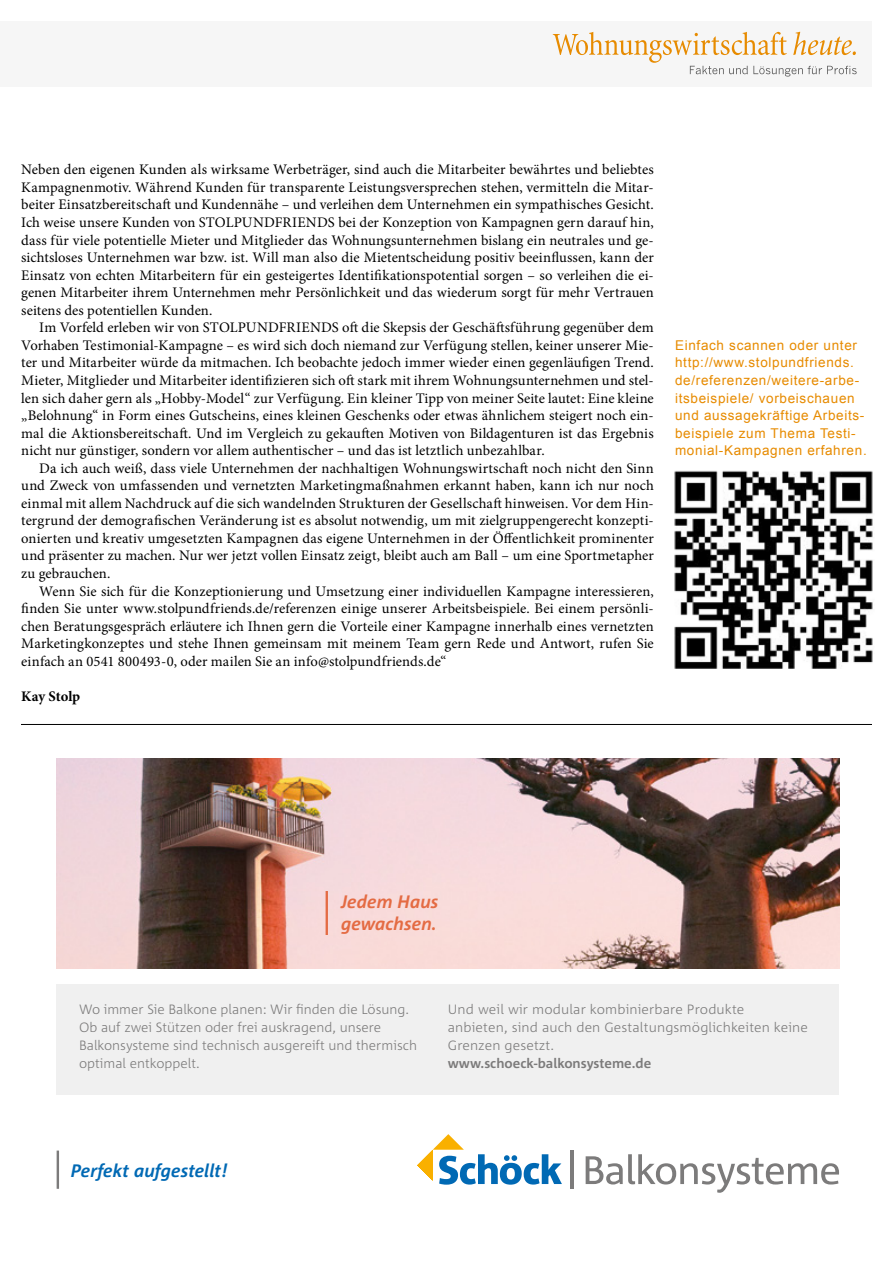
<style>
.page{position:relative;width:893px;height:1263px;background:#fff}
.page>*{position:absolute;margin:0;border:0;box-sizing:border-box;transform-origin:0 0}
.t1{font:italic 700 18px "Corpid E1 s";color:#0069b4}
.t2{font:italic 700 18px/22.5px "Corpid E1 s";color:#e46b43}
.Fliesstext{font:14.7px/17.5px "Minion Pro";letter-spacing:.005em;color:#000;text-align:justify}
.Fließtext_erste_Zeil{font:14.7px/17.5px "Minion Pro";letter-spacing:.005em;color:#000;text-align:justify}
.AUTOR{font:700 14.7px "Minion Pro";letter-spacing:-.005em;color:#000}
.t3{font:300 13.5px/18px "Corpid E1 s";color:#7c7b7b}
.Info{font:13.5px/17.5px "Arial";letter-spacing:.05em;color:#e78b00}
.s1{font-weight:700}
</style>
<div class="page">
<div style="left:0;top:21px;width:872px;height:66px;background:#f6f6f6"></div>
<svg style="left:553px;top:32px;width:304px;height:45px"></svg>
<img style="left:674px;top:470px;width:199px;height:198px">
<img style="left:57px;top:758px;width:782px;height:210px">
<div style="left:57px;top:984px;width:782px;height:110px;background:#f0f0f0"></div>
<svg style="left:417px;top:1134px;width:145px;height:51px"></svg>
<hr style="left:571px;top:1150px;width:3px;height:39px;background:#7c7b7b">
<svg style="left:586px;top:1154px;width:253px;height:39px"></svg>
<hr style="left:57px;top:1150px;width:2px;height:39px;background:#7c7b7b">
<hr style="left:326px;top:891px;width:2px;height:44px;background:#e46b43">
<hr style="left:21px;top:724px;width:851px;height:1px;background:#000">
<p class="Fließtext_erste_Zeil" style="left:21px;top:161px;width:634px">Neben den eigenen Kunden als wirksame Werbeträger, sind auch die Mitarbeiter bewährtes und beliebtes Kampagnenmotiv. Während Kunden für transparente Leistungsversprechen stehen, vermitteln die Mitar&shy;beiter Einsatzbereitschaft und Kundennähe – und verleihen dem Unternehmen ein sympathisches Gesicht.<br>Ich weise unsere Kunden von STOLPUNDFRIENDS bei der Konzeption von Kampagnen gern darauf hin, dass für viele potentielle Mieter und Mitglieder das Wohnungsunternehmen bislang ein neutrales und ge&shy;sichtsloses Unternehmen war bzw. ist. Will man also die Mietentscheidung positiv beeinflussen, kann der Einsatz von echten Mitarbeitern für ein gesteigertes Identifikationspotential sorgen – so verleihen die ei&shy;genen Mitarbeiter ihrem Unternehmen mehr Persönlichkeit und das wiederum sorgt für mehr Vertrauen seitens des potentiellen Kunden.</p>
<p class="Fliesstext" style="left:21px;top:319px;width:634px;text-indent:18px">Im Vorfeld erleben wir von STOLPUNDFRIENDS oft die Skepsis der Geschäftsführung gegenüber dem Vorhaben Testimonial-Kampagne – es wird sich doch niemand zur Verfügung stellen, keiner unserer Mie&shy;ter und Mitarbeiter würde da mitmachen. Ich beobachte jedoch immer wieder einen gegenläufigen Trend.<br>Mieter, Mitglieder und Mitarbeiter identifizieren sich oft stark mit ihrem Wohnungsunternehmen und stel&shy;len sich daher gern als „Hobby-Model“ zur Verfügung. Ein kleiner Tipp von meiner Seite lautet: Eine kleine „Belohnung“ in Form eines Gutscheins, eines kleinen Geschenks oder etwas ähnlichem steigert noch ein&shy;mal die Aktionsbereitschaft. Und im Vergleich zu gekauften Motiven von Bildagenturen ist das Ergebnis nicht nur günstiger, sondern vor allem authentischer – und das ist letztlich unbezahlbar.</p>
<p class="Fliesstext" style="left:21px;top:459px;width:634px;text-indent:18px">Da ich auch weiß, dass viele Unternehmen der nachhaltigen Wohnungswirtschaft noch nicht den Sinn und Zweck von umfassenden und vernetzten Marketingmaßnahmen erkannt haben, kann ich nur noch einmal mit allem Nachdruck auf die sich wandelnden Strukturen der Gesellschaft hinweisen. Vor dem Hin&shy;tergrund der demografischen Veränderung ist es absolut notwendig, um mit zielgruppengerecht konzepti&shy;onierten und kreativ umgesetzten Kampagnen das eigene Unternehmen in der Öffentlichkeit prominenter und präsenter zu machen. Nur wer jetzt vollen Einsatz zeigt, bleibt auch am Ball – um eine Sportmetapher zu gebrauchen.</p>
<p class="Fliesstext" style="left:21px;top:582px;width:634px;text-indent:18px">Wenn Sie sich für die Konzeptionierung und Umsetzung einer individuellen Kampagne interessieren, finden Sie unter www.stolpundfriends.de/referenzen einige unserer Arbeitsbeispiele. Bei einem persönli&shy;chen Beratungsgespräch erläutere ich Ihnen gern die Vorteile einer Kampagne innerhalb eines vernetzten Marketingkonzeptes und stehe Ihnen gemeinsam mit meinem Team gern Rede und Antwort, rufen Sie einfach an 0541 800493-0, oder mailen Sie an info@stolpundfriends.de“</p>
<p class="AUTOR" style="left:21px;top:686px;width:61px">Kay Stolp</p>
<p class="Info" style="left:675px;top:336px;width:193px">Einfach scannen oder unter http://www.stolpundfriends. de/referenzen/weitere-arbe&shy;itsbeispiele/ vorbeischauen und aussagekräftige Arbeits&shy;beispiele zum Thema Testi&shy;monial-Kampagnen erfahren.</p>
<p class="t2" style="left:341px;top:890px;width:99px">Jedem Haus gewachsen.</p>
<p class="t3" style="left:79px;top:1000px;width:339px">Wo immer Sie Balkone planen: Wir finden die Lösung.<br>Ob auf zwei Stützen oder frei auskragend, unsere Balkonsysteme sind technisch ausgereift und thermisch optimal entkoppelt.</p>
<p class="t3" style="left:448px;top:1000px;width:362px">Und weil wir modular kombinierbare Produkte<br>anbieten, sind auch den Gestaltungsmöglichkeiten keine Grenzen gesetzt.<br><span class="s1">www.schoeck-balkonsysteme.de</span></p>
<p class="t1" style="left:71px;top:1159px;width:158px">Perfekt aufgestellt!</p>
</div>
